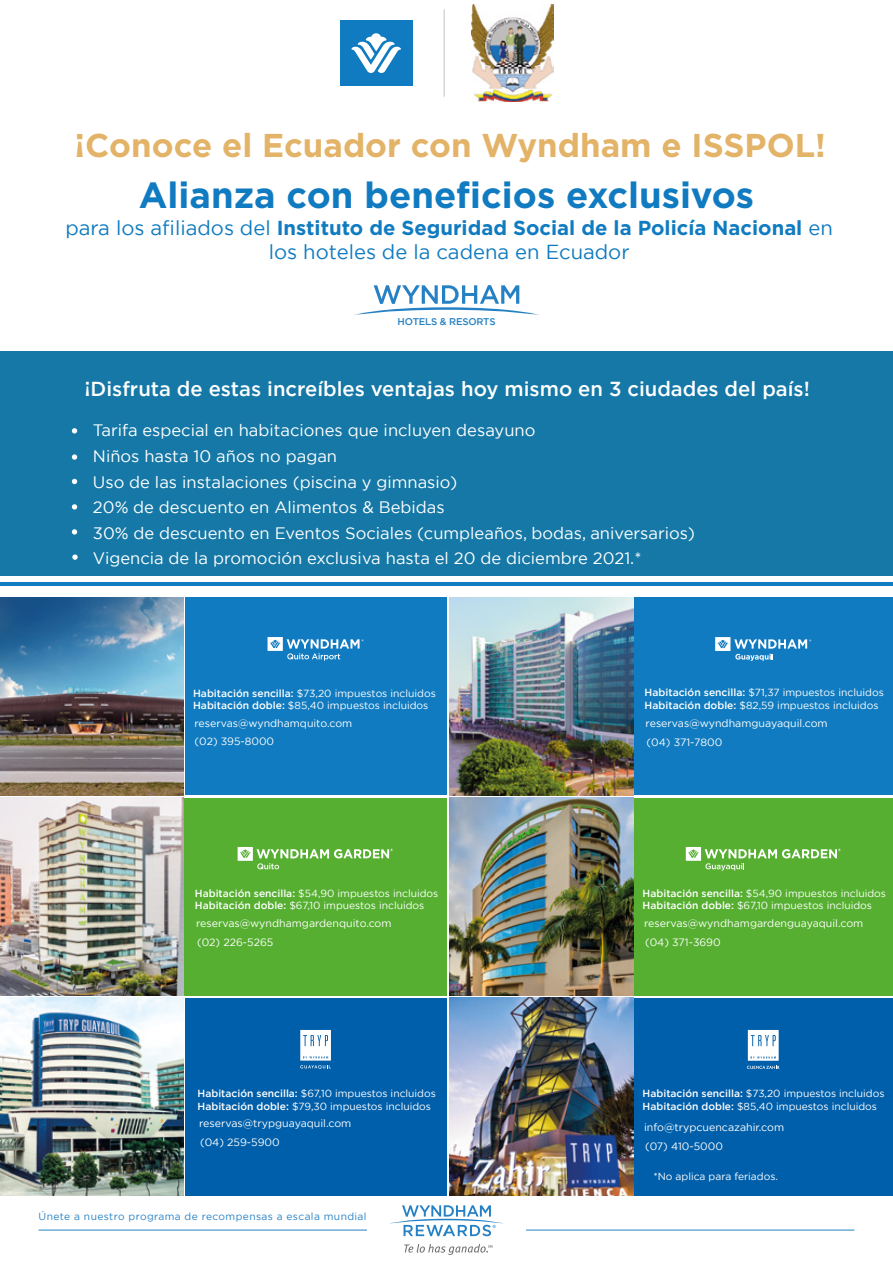
<style>
.page{position:relative;width:893px;height:1263px;background:#fff}
.page>*{position:absolute;margin:0;border:0;box-sizing:border-box;transform-origin:0 0}
.t1{font:700 36.3px "Gotham Pro";color:#107bc0}
.t2{font:700 33px "Gotham Pro";color:#e3b368}
.t3{font:20.25px/24px "Gotham";color:#107bc0;text-align:center}
.t4{font:500 20.25px "Gotham";color:#fff}
.t5{font:16.5px/25.7px "Gotham";color:#fff}
.t6{font:10.65px/18.9px "Gotham";color:#fff}
.t7{font:10.35px/12.6px "Gotham";color:#fff}
.t8{font:10.2px/12.6px "Gotham";color:#fff}
.t9{font:10.2px "Gotham";letter-spacing:.04em;color:#2581c4}
.t10{font:500 9.75px "Gotham";letter-spacing:-.02em;color:#2581c4}
.s1{font-weight:700}
.s2{font-weight:500}
</style>
<div class="page">
<div style="left:0;top:351px;width:893px;height:224px;background:#1578a6"></div>
<div style="left:340px;top:20px;width:73px;height:66px;background:#107bc0"></div>
<svg style="left:351px;top:33px;width:50px;height:40px"></svg>
<img style="left:472px;top:5px;width:81px;height:96px">
<hr style="left:444px;top:9px;width:1px;height:88px;background:#c6c6c6">
<hr style="left:39px;top:1230px;width:328px;height:1px;background:#2581c4">
<hr style="left:526px;top:1230px;width:328px;height:1px;background:#2581c4">
<hr style="left:0;top:582px;width:893px;height:3px;background:#107bc0">
<svg style="left:354px;top:285px;width:185px;height:30px"></svg>
<svg style="left:390px;top:1205px;width:113px;height:31px"></svg>
<svg style="left:404px;top:1244px;width:88px;height:11px"></svg>
<svg style="left:72px;top:428px;width:5px;height:5px"></svg>
<svg style="left:72px;top:479px;width:5px;height:5px"></svg>
<svg style="left:72px;top:454px;width:5px;height:6px"></svg>
<svg style="left:72px;top:504px;width:5px;height:5px"></svg>
<svg style="left:72px;top:529px;width:5px;height:6px"></svg>
<div style="left:185px;top:998px;width:261px;height:197px;background:#005faa"></div>
<img style="left:0;top:998px;width:184px;height:197px">
<svg style="left:300px;top:1030px;width:31px;height:39px"></svg>
<div style="left:633px;top:998px;width:260px;height:197px;background:#005faa"></div>
<img style="left:449px;top:998px;width:184px;height:197px">
<svg style="left:747px;top:1030px;width:33px;height:39px"></svg>
<div style="left:185px;top:597px;width:261px;height:198px;background:#107bc0"></div>
<img style="left:0;top:597px;width:184px;height:198px">
<div style="left:633px;top:597px;width:260px;height:198px;background:#107bc0"></div>
<img style="left:449px;top:597px;width:184px;height:198px">
<div style="left:633px;top:798px;width:260px;height:197px;background:#56af31"></div>
<img style="left:449px;top:798px;width:184px;height:197px">
<svg style="left:686px;top:847px;width:155px;height:23px"></svg>
<div style="left:184px;top:798px;width:262px;height:197px;background:#56af31"></div>
<img style="left:0;top:798px;width:184px;height:197px">
<svg style="left:238px;top:847px;width:155px;height:22px"></svg>
<svg style="left:268px;top:637px;width:96px;height:24px"></svg>
<svg style="left:715px;top:637px;width:96px;height:24px"></svg>
<svg style="left:72px;top:554px;width:6px;height:6px"></svg>
<h2 class="t2" style="left:75px;top:126px;width:753px">¡Conoce el Ecuador con Wyndham e ISSPOL!</h2>
<h1 class="t1" style="left:139px;top:174px;width:617px">Alianza con beneficios exclusivos</h1>
<h3 class="t3" style="left:65px;top:215px;width:769px">para los afiliados del <span class="s1">Instituto de Seguridad Social de la Policía Nacional</span> en los hoteles de la cadena en Ecuador</h3>
<p class="t10" style="left:397px;top:315px;width:100px">HOTELS &amp; RESORTS</p>
<h3 class="t4" style="left:84px;top:376px;width:727px">¡Disfruta de estas increíbles ventajas hoy mismo en 3 ciudades del país!</h3>
<p class="t5" style="left:93px;top:417px;width:603px">Tarifa especial en habitaciones que incluyen desayuno<br>Niños hasta 10 años no pagan<br>Uso de las instalaciones (piscina y gimnasio)<br>20% de descuento en Alimentos &amp; Bebidas<br>30% de descuento en Eventos Sociales (cumpleaños, bodas, aniversarios)<br>Vigencia de la promoción exclusiva hasta el 20 de diciembre 2021.*</p>
<p class="t7" style="left:193px;top:686px;width:244px"><span class="s2">Habitación sencilla:</span> $73,20 impuestos incluidos<br><span class="s2">Habitación doble:</span> $85,40 impuestos incluidos</p>
<p class="t7" style="left:645px;top:686px;width:241px"><span class="s2">Habitación sencilla:</span> $71,37 impuestos incluidos<br><span class="s2">Habitación doble:</span> $82,59 impuestos incluidos</p>
<p class="t6" style="left:195px;top:713px;width:159px">reservas@wyndhamquito.com (02) 395-8000</p>
<p class="t6" style="left:646px;top:714px;width:184px">reservas@wyndhamguayaquil.com (04) 371-7800</p>
<p class="t8" style="left:195px;top:887px;width:245px"><span class="s2">Habitación sencilla:</span> $54,90 impuestos incluidos<br><span class="s2">Habitación doble:</span> $67,10 impuestos incluidos</p>
<p class="t8" style="left:643px;top:887px;width:245px"><span class="s2">Habitación sencilla:</span> $54,90 impuestos incluidos<br><span class="s2">Habitación doble:</span> $67,10 impuestos incluidos</p>
<p class="t6" style="left:196px;top:913px;width:197px">reservas@wyndhamgardenquito.com (02) 226-5265</p>
<p class="t6" style="left:644px;top:913px;width:221px">reservas@wyndhamgardenguayaquil.com (04) 371-3690</p>
<p class="t8" style="left:198px;top:1087px;width:240px"><span class="s2">Habitación sencilla:</span> $67,10 impuestos incluidos<br><span class="s2">Habitación doble:</span> $79,30 impuestos incluidos</p>
<p class="t8" style="left:643px;top:1087px;width:243px"><span class="s2">Habitación sencilla:</span> $73,20 impuestos incluidos<br><span class="s2">Habitación doble:</span> $85,40 impuestos incluidos</p>
<p class="t6" style="left:199px;top:1114px;width:154px">reservas@trypguayaquil.com (04) 259-5900</p>
<p class="t6" style="left:644px;top:1117px;width:142px">info@trypcuencazahir.com (07) 410-5000</p>
<p class="t8" style="left:653px;top:1170px;width:126px">*No aplica para feriados.</p>
<p class="t9" style="left:39px;top:1210px;width:330px">Únete a nuestro programa de recompensas a escala mundial</p>
</div>
